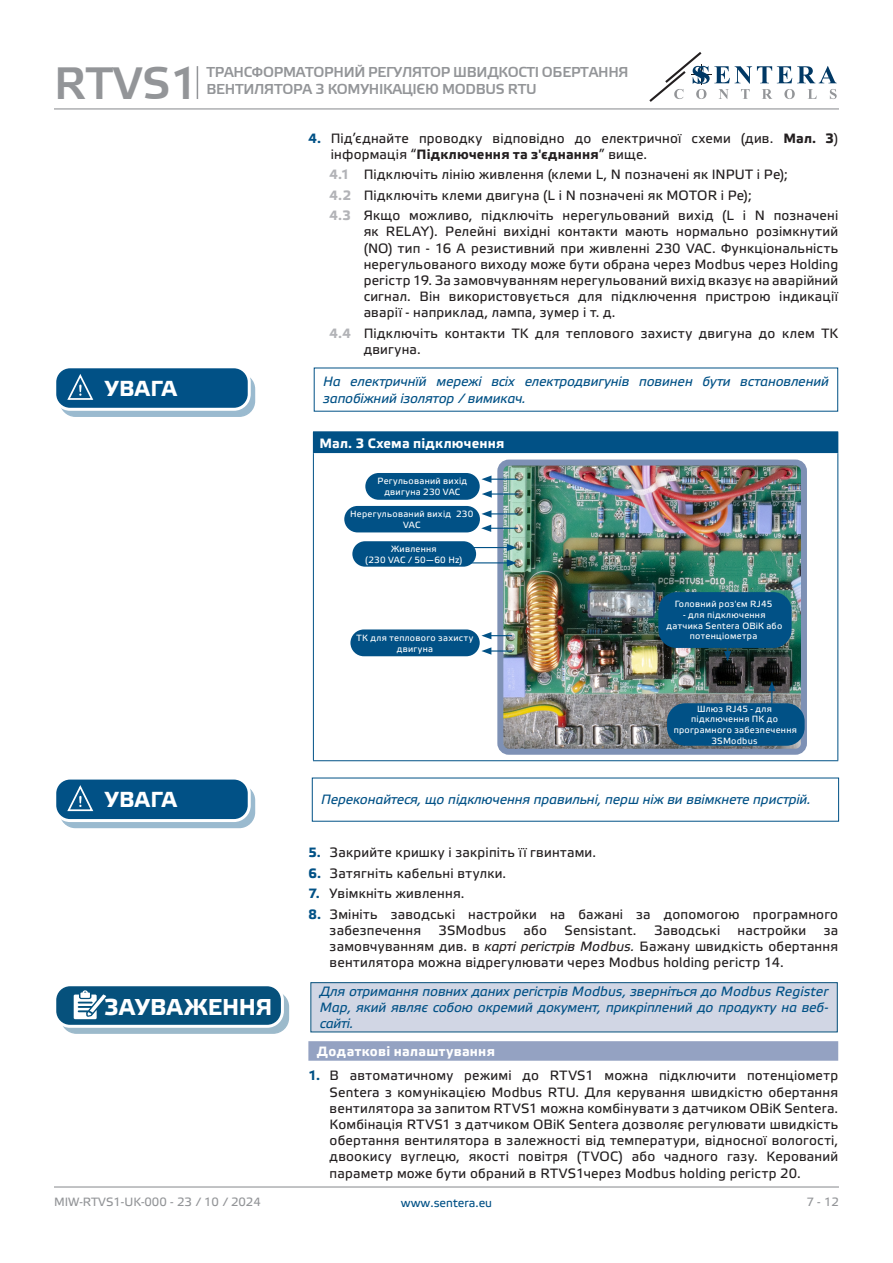
<style>
.page{position:relative;width:893px;height:1263px;background:#fff}
.page>*{position:absolute;margin:0;border:0;box-sizing:border-box;transform-origin:0 0}
.t1{font:45px "Etelka Medium Pro";color:#939598}
.t2{font:700 22.95px "Etelka Text Pro";letter-spacing:.01em;color:#fff}
.t3{font:700 21.75px "Etelka Text Pro";letter-spacing:.015em;color:#fff}
.t4{font:14.25px "Etelka Medium Pro";letter-spacing:-.02em;color:#939598}
.t5{font:13.5px/16.2px "Etelka Text Pro";letter-spacing:.015em;color:#231f20}
.attention{font:italic 13.5px/16.2px "Etelka Text Pro";letter-spacing:-.005em;color:#015186;text-align:justify}
.Attention_text{font:italic 13.5px "Etelka Text Pro";letter-spacing:-.005em;color:#015186}
.table_text{font:700 13.5px "Etelka Text Pro";letter-spacing:.015em;color:#fff}
.Number-roman{font:700 13.5px "Etelka Text Pro";letter-spacing:.02em;color:#fff}
.t6{font:12px "Etelka Text Pro";color:#939598}
.t7{font:12px "Etelka Text Pro";color:#015186}
.table_text-2{font:9px/10.8px "Etelka Text Pro";letter-spacing:.03em;color:#fff;text-align:center}
.s1{font-weight:700;color:#015186}
.s2{font-weight:700}
.s3{font-weight:700;color:#b2b3b7}
.s4{font-style:italic}
</style>
<div class="page">
<hr style="left:54px;top:108px;width:785px;height:1px;background:#939598">
<hr style="left:54px;top:1186px;width:785px;height:1px;background:#939598">
<svg style="left:649px;top:52px;width:188px;height:50px"></svg>
<div style="left:308px;top:1041px;width:530px;height:20px;background:#94a2c2"></div>
<div style="left:60px;top:374px;width:195px;height:42px;background:#9abacf;border-radius:15px"></div>
<div style="left:59px;top:373px;width:196px;height:44px;border:1px solid #015186;border-radius:15px"></div>
<div style="left:55px;top:367px;width:194px;height:42px;background:#015186;border-radius:15px"></div>
<div style="left:53px;top:365px;width:198px;height:46px;border:3px solid #fff;border-radius:15px"></div>
<svg style="left:66px;top:374px;width:39px;height:43px"></svg>
<div style="left:313px;top:432px;width:525px;height:22px;background:#015186"></div>
<hr style="left:313px;top:431px;width:525px;height:1px;background:#015186">
<hr style="left:313px;top:454px;width:1px;height:306px;background:#015186">
<hr style="left:837px;top:454px;width:1px;height:306px;background:#015186">
<hr style="left:313px;top:760px;width:525px;height:1px;background:#015186">
<hr style="left:314px;top:453px;width:523px;height:1px;background:#fff">
<img style="left:504px;top:467px;width:296px;height:281px">
<div style="left:497px;top:460px;width:310px;height:295px;border:6px solid #7e91b5;border-radius:9px"></div>
<svg style="left:481px;top:475px;width:37px;height:8px"></svg>
<svg style="left:481px;top:525px;width:37px;height:7px"></svg>
<hr style="left:727px;top:622px;width:1px;height:31px;background:#015186">
<svg style="left:724px;top:651px;width:7px;height:10px"></svg>
<hr style="left:771px;top:689px;width:1px;height:31px;background:#015186">
<svg style="left:768px;top:681px;width:7px;height:10px"></svg>
<hr style="left:459px;top:547px;width:50px;height:1px;background:#015186">
<svg style="left:507px;top:544px;width:10px;height:7px"></svg>
<hr style="left:489px;top:650px;width:23px;height:2px;background:#015186">
<svg style="left:481px;top:647px;width:10px;height:8px"></svg>
<hr style="left:489px;top:493px;width:30px;height:2px;background:#015186">
<svg style="left:482px;top:490px;width:10px;height:8px"></svg>
<svg style="left:481px;top:510px;width:37px;height:7px"></svg>
<hr style="left:459px;top:562px;width:50px;height:1px;background:#015186">
<svg style="left:507px;top:559px;width:10px;height:7px"></svg>
<svg style="left:481px;top:632px;width:31px;height:7px"></svg>
<div style="left:658px;top:592px;width:134px;height:56px;background:#015186;border-radius:18px"></div>
<div style="left:667px;top:703px;width:138px;height:43px;background:#015186;border-radius:18px"></div>
<div style="left:365px;top:473px;width:115px;height:27px;background:#015186;border-radius:13px"></div>
<div style="left:344px;top:506px;width:136px;height:26px;background:#015186;border-radius:13px"></div>
<div style="left:352px;top:541px;width:124px;height:26px;background:#015186;border-radius:13px"></div>
<div style="left:350px;top:629px;width:130px;height:27px;background:#015186;border-radius:13px"></div>
<div style="left:60px;top:785px;width:195px;height:42px;background:#9abacf;border-radius:15px"></div>
<div style="left:59px;top:784px;width:196px;height:44px;border:1px solid #015186;border-radius:15px"></div>
<div style="left:55px;top:778px;width:194px;height:42px;background:#015186;border-radius:15px"></div>
<div style="left:53px;top:776px;width:198px;height:46px;border:3px solid #fff;border-radius:15px"></div>
<svg style="left:66px;top:785px;width:38px;height:36px"></svg>
<div style="left:311px;top:983px;width:526px;height:49px;background:#d1d6e4"></div>
<div style="left:310px;top:982px;width:528px;height:50px;border:1px solid #06517c"></div>
<div style="left:61px;top:991px;width:227px;height:42px;background:#9cbacb;border-radius:15px"></div>
<div style="left:61px;top:991px;width:228px;height:43px;border:1px solid #06517c;border-radius:15px"></div>
<div style="left:55px;top:985px;width:227px;height:41px;background:#06517c;border-radius:15px"></div>
<div style="left:53px;top:983px;width:231px;height:45px;border:3px solid #fff;border-radius:15px"></div>
<svg style="left:74px;top:990px;width:38px;height:37px"></svg>
<hr style="left:197px;top:66px;width:1px;height:33px;background:#939598">
<h1 class="t1" style="left:54px;top:59px;width:146px">RTVS1</h1>
<p class="t3" style="left:105px;top:376px;width:74px">УВАГА</p>
<p class="t4" style="left:206px;top:64px;width:424px">ТРАНСФОРМАТОРНИЙ РЕГУЛЯТОР ШВИДКОСТІ ОБЕРТАННЯ</p>
<p class="t4" style="left:206px;top:81px;width:332px">ВЕНТИЛЯТОРА З КОМУНІКАЦІЄЮ MODBUS RTU</p>
<p class="t5" style="left:331px;top:131px;width:509px;text-indent:-22px"><span class="s1">4.</span> Під’єднайте проводку відповідно до електричної схеми (див. <span class="s2">Мал. 3</span>) інформація “<span class="s2">Підключення та з'єднання</span>” вище.</p>
<p class="t5" style="left:330px;top:167px;width:460px"><span class="s3">4.1</span> Підключіть лінію живлення (клеми L, N позначені як INPUT і Pe);</p>
<p class="t5" style="left:330px;top:188px;width:423px"><span class="s3">4.2</span> Підключіть клеми двигуна (L і N позначені як MOTOR і Pe);</p>
<p class="t5" style="left:364px;top:208px;width:476px;text-align:justify;text-indent:-34px"><span class="s3">4.3</span> Якщо можливо, підключіть нерегульований вихід (L і N позначені як RELAY). Релейні вихідні контакти мають нормально розімкнутий (NO) тип - 16 А резистивний при живленні 230 VAC. Функціональність нерегульованого виходу може бути обрана через Modbus через Holding регістр 19. За замовчуванням нерегульований вихід вказує на аварійний сигнал. Він використовується для підключення пристрою індикації аварії - наприклад, лампа, зумер і т. д.</p>
<p class="t5" style="left:364px;top:326px;width:476px;text-indent:-34px"><span class="s3">4.4</span> Підключіть контакти TK для теплового захисту двигуна до клем TK двигуна.</p>
<p class="Attention_text" style="left:323px;top:374px;width:507px">На електричнїй мережі всіх електродвигунів повинен бути встановлений</p>
<p class="Attention_text" style="left:323px;top:391px;width:204px">запобіжний ізолятор / вимикач.</p>
<p class="table_text" style="left:319px;top:435px;width:187px">Мал. 3 Схема підключення</p>
<p class="table_text-2" style="left:377px;top:476px;width:91px">Регульований вихід двигуна 230 VAC</p>
<p class="table_text-2" style="left:350px;top:509px;width:125px">Нерегульований вихід 230<br>VAC</p>
<p class="table_text-2" style="left:391px;top:544px;width:47px">Живлення</p>
<p class="table_text-2" style="left:365px;top:555px;width:99px">(230 VAC / 50—60 Hz)</p>
<p class="table_text-2" style="left:357px;top:633px;width:118px">ТК для теплового захисту двигуна</p>
<p class="table_text-2" style="left:675px;top:599px;width:99px">Головний роз'єм RJ45</p>
<p class="table_text-2" style="left:666px;top:610px;width:117px">- для підключення датчика Sentera ОВіК або потенціометра</p>
<p class="table_text-2" style="left:674px;top:703px;width:125px">Шлюз RJ45 - для підключення ПК до програмного забезпечення<br>3SModbus</p>
<p class="t3" style="left:105px;top:787px;width:74px">УВАГА</p>
<p class="attention" style="left:321px;top:792px;width:491px">Переконайтеся, що підключення правильні, перш ніж ви ввімкнете пристрій.</p>
<p class="t2" style="left:104px;top:994px;width:170px">ЗАУВАЖЕННЯ</p>
<p class="t5" style="left:308px;top:845px;width:289px"><span class="s1">5.</span> Закрийте кришку і закріпіть її гвинтами.</p>
<p class="t5" style="left:308px;top:866px;width:199px"><span class="s1">6.</span> Затягніть кабельні втулки.</p>
<p class="t5" style="left:308px;top:886px;width:158px"><span class="s1">7.</span> Увімкніть живлення.</p>
<p class="t5" style="left:330px;top:906px;width:510px;text-indent:-21px"><span class="s1">8.</span> Змініть заводські настройки на бажані за допомогою програмного забезпечення</p>
<p class="t5" style="left:439px;top:923px;width:69px">3SModbus</p>
<p class="t5" style="left:524px;top:923px;width:25px">або</p>
<p class="t5" style="left:564px;top:923px;width:74px">Sensistant.</p>
<p class="t5" style="left:654px;top:923px;width:68px">Заводські</p>
<p class="t5" style="left:738px;top:923px;width:70px">настройки</p>
<p class="t5" style="left:330px;top:923px;width:510px;text-align:justify;text-indent:494px">за замовчуванням див. в <span class="s4">карті регістрів Modbus.</span> Бажану швидкість обертання вентилятора можна відрегулювати через Modbus holding регістр 14.</p>
<p class="attention" style="left:320px;top:984px;width:510px">Для отримання повних даних регістрів Modbus, зверніться до Modbus Register Map, який являє собою окремий документ, прикріплений до продукту на веб&shy;сайті.</p>
<p class="Number-roman" style="left:317px;top:1043px;width:180px">Додаткові налаштування</p>
<p class="t5" style="left:330px;top:1068px;width:510px;text-align:justify;text-indent:-21px"><span class="s1">1.</span> В автоматичному режимі до RTVS1 можна підключити потенціометр Sentera з комунікацією Modbus RTU. Для керування швидкістю обертання вентилятора за запитом RTVS1 можна комбінувати з датчиком ОВіК Sentera.<br>Комбінація RTVS1 з датчиком ОВіК Sentera дозволяє регулювати швидкість обертання вентилятора в залежності від температури, відносної вологості, двоокису вуглецю, якості повітря (TVOC) або чадного газу. Керований параметр може бути обраний в RTVS1через Modbus holding регістр 20.</p>
<p class="t6" style="left:54px;top:1195px;width:208px">MIW-RTVS1-UK-000 - 23 / 10 / 2024</p>
<p class="t7" style="left:401px;top:1196px;width:93px">www.sentera.eu</p>
<p class="t6" style="left:806px;top:1195px;width:34px">7 - 12</p>
</div>
